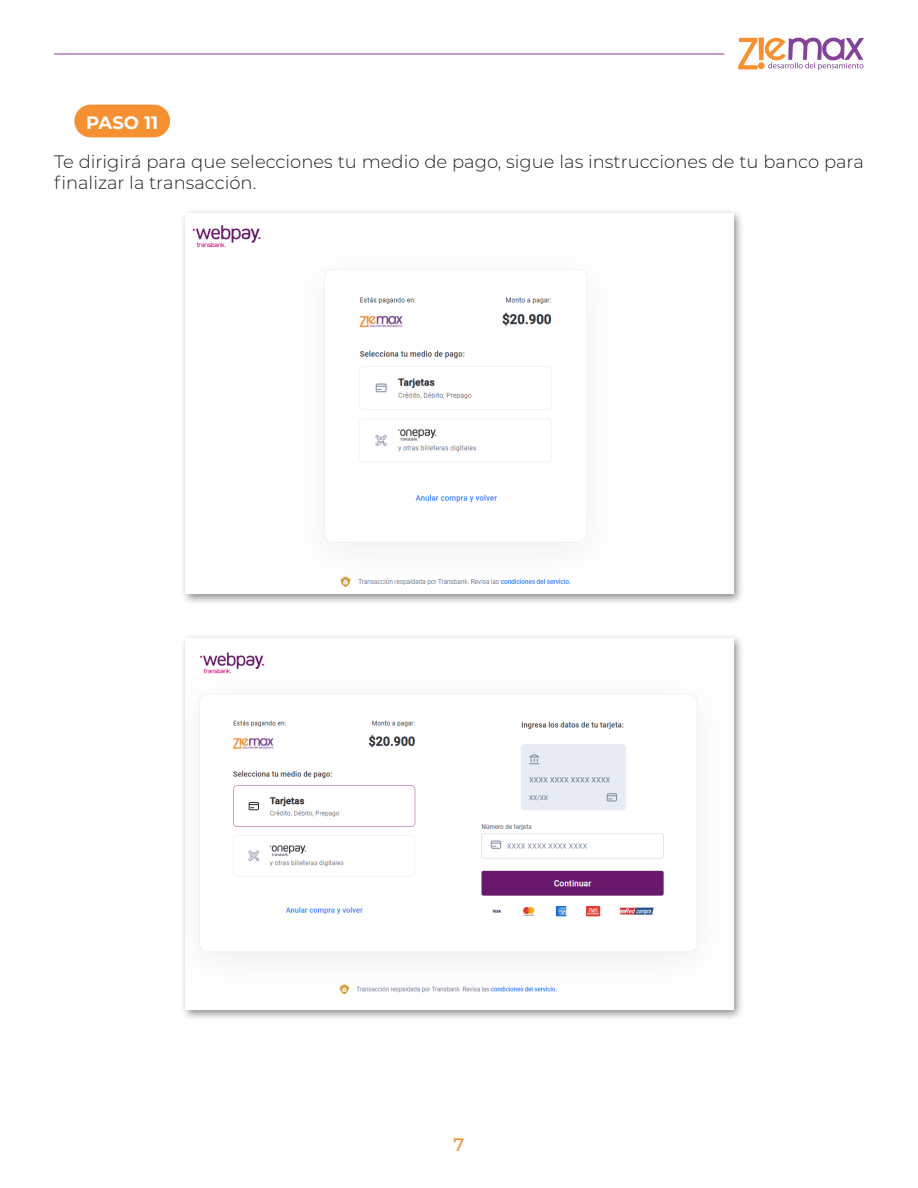
<style>
.page{position:relative;width:918px;height:1188px;background:#fff}
.page>*{position:absolute;margin:0;border:0;box-sizing:border-box;transform-origin:0 0}
.t1{font:300 18px/21.6px "Montserrat";color:#231f20}
.t2{font:700 18px "Montserrat";color:#fff}
.t3{font:500 18px "Montserrat";color:#f69030}
</style>
<div class="page">
<svg style="left:738px;top:37px;width:126px;height:33px"></svg>
<hr style="left:54px;top:54px;width:670px;height:1px;background:#8a3a8e">
<div style="left:180px;top:208px;width:565px;height:397px;background:#231f20;opacity:.5"></div>
<img style="left:186px;top:213px;width:547px;height:381px">
<div style="left:180px;top:633px;width:565px;height:388px;background:#231f20;opacity:.5"></div>
<img style="left:186px;top:639px;width:547px;height:371px">
<div style="left:74px;top:105px;width:96px;height:32px;background:#f69030;border-radius:16px"></div>
<p class="t2" style="left:86px;top:109px;width:74px">PASO 11</p>
<p class="t1" style="left:54px;top:150px;width:812px">Te dirigirá para que selecciones tu medio de pago, sigue las instrucciones de tu banco para finalizar la transacción.</p>
<p class="t3" style="left:454px;top:1132px;width:12px">7</p>
</div>
